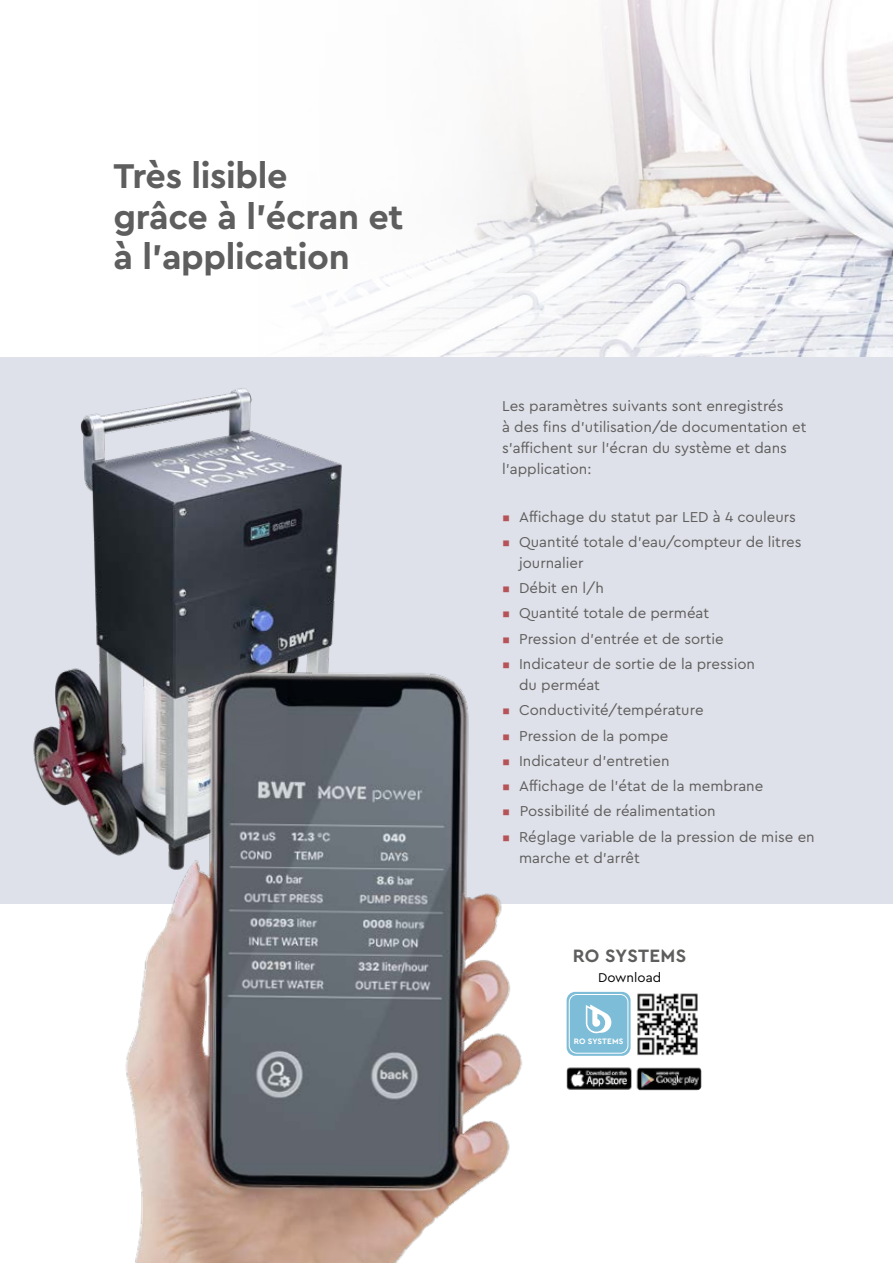
<style>
.page{position:relative;width:893px;height:1263px;background:#fff}
.page>*{position:absolute;margin:0;border:0;box-sizing:border-box;transform-origin:0 0}
.t1{font:700 36px/40.5px "Cera PRO";letter-spacing:-.01em;color:#5f5e5e}
.t2{font:700 18.75px "Cera PRO";letter-spacing:.02em;color:#5e5e5d}
.Grundtext_Einleitung{font:15px/21px "Cera PRO";color:#5f5e5e}
.t3{font:13.35px "Cera PRO";color:#000}
.t4{font:700 8.25px "Cera PRO";letter-spacing:.01em;color:#fff}
.s1{color:#b65359}
</style>
<div class="page">
<img style="left:301px;top:0;width:592px;height:357px">
<div style="left:0;top:357px;width:893px;height:547px;background:#dee1e9"></div>
<img style="left:33px;top:337px;width:349px;height:513px">
<img style="left:108px;top:661px;width:414px;height:602px">
<svg style="left:566px;top:991px;width:65px;height:65px;background:#94c8de"></svg>
<img style="left:566px;top:1067px;width:136px;height:24px">
<img style="left:637px;top:993px;width:61px;height:63px">
<p class="t1" style="left:114px;top:154px;width:291px">Très lisible<br>grâce à l’écran et à l’application</p>
<p class="Grundtext_Einleitung" style="left:502px;top:395px;width:306px">Les paramètres suivants sont enregistrés<br>à des fins d’utilisation/de documentation et s’affichent sur l’écran du système et dans l’application:</p>
<p class="Grundtext_Einleitung" style="left:502px;top:505px;width:295px"><span class="s1">▪</span> Affichage du statut par LED à 4 couleurs</p>
<p class="Grundtext_Einleitung" style="left:519px;top:531px;width:284px;text-indent:-17px"><span class="s1">▪</span> Quantité totale d’eau/compteur de litres journalier</p>
<p class="Grundtext_Einleitung" style="left:502px;top:577px;width:103px"><span class="s1">▪</span> Débit en l/h</p>
<p class="Grundtext_Einleitung" style="left:502px;top:602px;width:209px"><span class="s1">▪</span> Quantité totale de perméat</p>
<p class="Grundtext_Einleitung" style="left:502px;top:627px;width:223px"><span class="s1">▪</span> Pression d’entrée et de sortie</p>
<p class="Grundtext_Einleitung" style="left:519px;top:653px;width:237px;text-indent:-17px"><span class="s1">▪</span> Indicateur de sortie de la pression du perméat</p>
<p class="Grundtext_Einleitung" style="left:502px;top:699px;width:203px"><span class="s1">▪</span> Conductivité/température</p>
<p class="Grundtext_Einleitung" style="left:502px;top:724px;width:168px"><span class="s1">▪</span> Pression de la pompe</p>
<p class="Grundtext_Einleitung" style="left:502px;top:749px;width:169px"><span class="s1">▪</span> Indicateur d’entretien</p>
<p class="Grundtext_Einleitung" style="left:502px;top:775px;width:263px"><span class="s1">▪</span> Affichage de l’état de la membrane</p>
<p class="Grundtext_Einleitung" style="left:502px;top:800px;width:215px"><span class="s1">▪</span> Possibilité de réalimentation</p>
<p class="Grundtext_Einleitung" style="left:519px;top:825px;width:297px;text-indent:-17px"><span class="s1">▪</span> Réglage variable de la pression de mise en marche et d’arrêt</p>
<p class="t2" style="left:573px;top:943px;width:115px">RO SYSTEMS</p>
<p class="t3" style="left:598px;top:969px;width:65px">Download</p>
<p class="t4" style="left:574px;top:1036px;width:51px">RO SYSTEMS</p>
</div>
